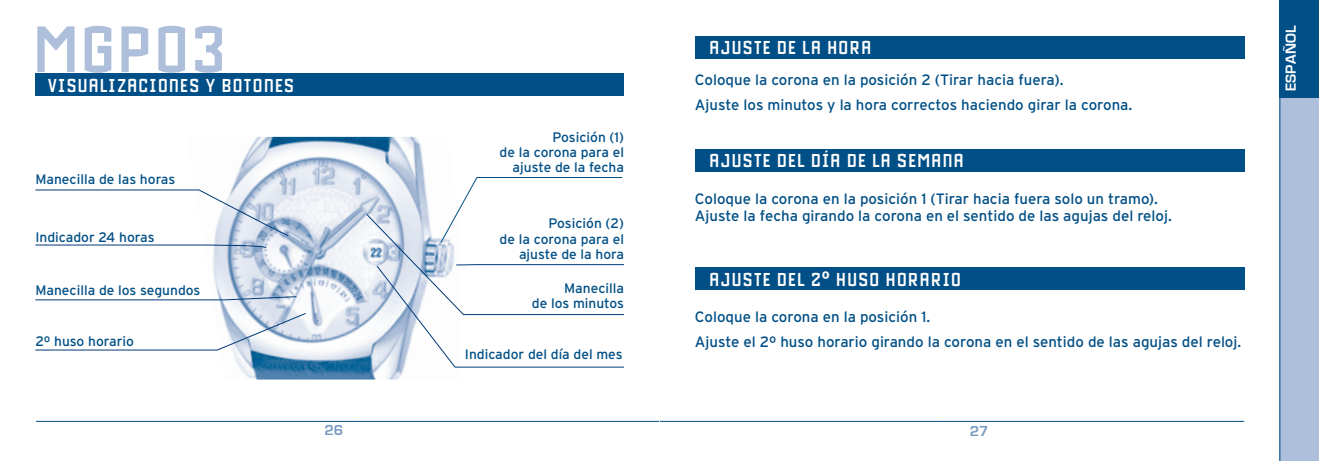
<style>
.page{position:relative;width:1319px;height:461px;background:#fff}
.page>*{position:absolute;margin:0;border:0;box-sizing:border-box;transform-origin:0 0}
.t1{font:700 70px "Drukpa";letter-spacing:.04em;color:#adbfda}
.t2{font:700 20px "Drukpa";letter-spacing:.07em;color:#fff}
.t3{font:15px/24.5px "Interstate";color:#004f86}
.t4{font:700 15px "Eurostile";letter-spacing:.025em;color:#fff}
.t5{font:700 15px "Eurostile";color:#779ac1}
.t6{font:13.75px/15px "Interstate";color:#004f86;text-align:right}
.s1{font-family:"Arial"}
</style>
<div class="page">
<img style="left:231px;top:137px;width:228px;height:242px">
<svg style="left:440px;top:177px;width:183px;height:12px"></svg>
<svg style="left:35px;top:189px;width:589px;height:178px"></svg>
<hr style="left:358px;top:421px;width:301px;height:1px;background:#004f86">
<hr style="left:36px;top:421px;width:322px;height:1px;background:#004f86">
<div style="left:35px;top:73px;width:589px;height:23px;background:#004f86"></div>
<hr style="left:659px;top:421px;width:282px;height:1px;background:#004f86">
<hr style="left:941px;top:421px;width:302px;height:1px;background:#004f86">
<div style="left:1278px;top:0;width:40px;height:461px;background:#adbfda"></div>
<div style="left:1278px;top:0;width:40px;height:98px;background:#004f86"></div>
<hr style="left:1279px;top:0;width:1px;height:461px;background:#004f86">
<div style="left:694px;top:36px;width:550px;height:22px;background:#004f86"></div>
<div style="left:694px;top:149px;width:550px;height:23px;background:#004f86"></div>
<div style="left:694px;top:267px;width:550px;height:23px;background:#004f86"></div>
<h1 class="t1" style="left:34px;top:12px;width:193px">MGP03</h1>
<h2 class="t2" style="left:48px;top:74px;width:247px">VISUALIZACIONES Y BOTONES</h2>
<p class="t6" style="left:35px;top:172px;width:141px">Manecilla de las horas</p>
<p class="t6" style="left:35px;top:229px;width:121px">Indicador 24 horas</p>
<p class="t6" style="left:35px;top:282px;width:166px">Manecilla de los segundos</p>
<p class="t6" style="left:35px;top:333px;width:100px">2º huso horario</p>
<h2 class="t2" style="left:709px;top:37px;width:163px">AJUSTE DE LA HORA</h2>
<p class="t6" style="left:499px;top:129px;width:126px">Posición (1)<br>de la corona para el ajuste de la fecha</p>
<p class="t6" style="left:499px;top:216px;width:126px">Posición (2)<br>de la corona para el ajuste de la hora</p>
<p class="t6" style="left:532px;top:281px;width:94px">Manecilla<br>de los minutos</p>
<p class="t6" style="left:465px;top:347px;width:159px">Indicador del día del mes</p>
<p class="t3" style="left:694px;top:67px;width:439px">Coloque la corona en la posición 2 (Tirar hacia fuera).<br>Ajuste los minutos y la hora correctos haciendo girar la corona.</p>
<h2 class="t2" style="left:709px;top:150px;width:255px">AJUSTE DEL DÍA DE LA SEMANA</h2>
<p class="t3" style="left:694px;top:190px;width:478px;line-height:17.5px">Coloque la corona en la posición 1 (Tirar hacia fuera solo un tramo).<br>Ajuste la fecha girando la corona en el sentido de las agujas del reloj.</p>
<h2 class="t2" style="left:709px;top:268px;width:253px">AJUSTE DEL 2<span class="s1">º</span> HUSO HORARIO</h2>
<p class="t3" style="left:694px;top:304px;width:548px">Coloque la corona en la posición 1.<br>Ajuste el 2º huso horario girando la corona en el sentido de las agujas del reloj.</p>
<p class="t5" style="left:324px;top:422px;width:20px">26</p>
<p class="t5" style="left:969px;top:422px;width:20px">27</p>
<p class="t4" style="left:1282px;top:91px;width:68px;rotate:-90deg">ESPAÑOL</p>
</div>
